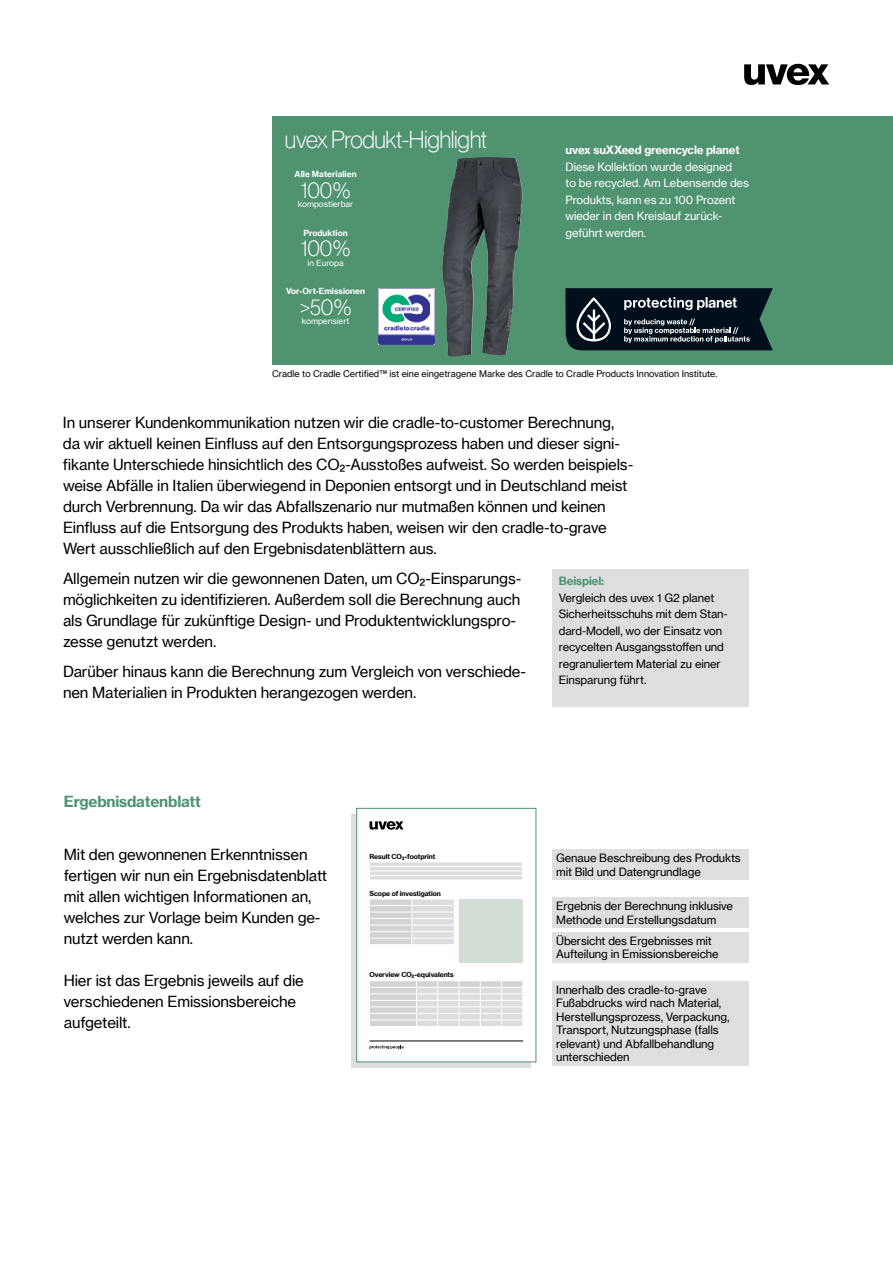
<style>
.page{position:relative;width:893px;height:1263px;background:#fff}
.page>*{position:absolute;margin:0;border:0;box-sizing:border-box;transform-origin:0 0}
.t1{font:24px "N Haas Grotesk DS Pro 35 X Lt";letter-spacing:-.015em;color:#fff}
.t2{font:22.5px "N Haas Grotesk DS Pro 35 X Lt";letter-spacing:-.015em;color:#fff}
.t3{font:15px/21px "N Haas Grotesk TX Pro 55 Rg";letter-spacing:-.01em;color:#000}
.t4{font:15px "N Haas Grotesk TX Pro 75 Bd";letter-spacing:-.01em;color:#4f9371}
.t5{font:11.25px/13.5px "N Haas Grotesk TX Pro 55 Rg";letter-spacing:-.01em;color:#000}
.t6{font:11.25px/16.5px "N Haas Grotesk TX Pro 55 Rg";letter-spacing:-.01em;color:#fff}
.t7{font:11.25px "N Haas Grotesk TX Pro 75 Bd";letter-spacing:-.01em;color:#fff}
.t8{font:11.25px "N Haas Grotesk TX Pro 75 Bd";letter-spacing:-.01em;color:#4f9371}
.t9{font:9px "N Haas Grotesk TX Pro 55 Rg";color:#000}
.t10{font:8.25px "N Haas Grotesk TX Pro 75 Bd";color:#fff}
.t11{font:8.25px "N Haas Grotesk TX Pro 55 Rg";color:#fff}
.t12{font:6.75px "N Haas Grotesk TX Pro 75 Bd";letter-spacing:-.01em;color:#000}
</style>
<div class="page">
<div style="left:272px;top:116px;width:621px;height:249px;background:#4f9371"></div>
<svg style="left:565px;top:288px;width:208px;height:62px;background:#24333b"></svg>
<img style="left:442px;top:157px;width:67px;height:200px">
<img style="left:378px;top:288px;width:56px;height:56px">
<div style="left:552px;top:570px;width:196px;height:137px;background:#dddedf"></div>
<div style="left:552px;top:932px;width:196px;height:30px;background:#dddedf"></div>
<div style="left:552px;top:897px;width:196px;height:31px;background:#dddedf"></div>
<div style="left:552px;top:849px;width:196px;height:31px;background:#dddedf"></div>
<div style="left:552px;top:980px;width:196px;height:85px;background:#dddedf"></div>
<svg style="left:351px;top:814px;width:179px;height:253px;background:#cdd5d2"></svg>
<div style="left:357px;top:808px;width:179px;height:254px;background:#fff"></div>
<svg style="left:369px;top:1045px;width:35px;height:4px"></svg>
<svg style="left:369px;top:821px;width:35px;height:9px"></svg>
<hr style="left:369px;top:1041px;width:154px;height:1px;background:#000">
<div style="left:459px;top:899px;width:64px;height:63px;background:#d3dfd6"></div>
<svg style="left:370px;top:899px;width:84px;height:45px;background:#dcddde"></svg>
<svg style="left:370px;top:862px;width:152px;height:18px;background:#e3e4e5"></svg>
<svg style="left:370px;top:981px;width:153px;height:45px"></svg>
<svg style="left:744px;top:64px;width:85px;height:21px"></svg>
<h1 class="t1" style="left:285px;top:126px;width:204px">uvex Produkt-Highlight</h1>
<p class="t10" style="left:295px;top:169px;width:64px">Alle Materialien</p>
<h2 class="t2" style="left:301px;top:177px;width:51px">100 %</h2>
<p class="t11" style="left:298px;top:199px;width:57px">kompostierbar</p>
<p class="t10" style="left:303px;top:227px;width:46px">Produktion</p>
<h2 class="t2" style="left:301px;top:236px;width:51px">100 %</h2>
<p class="t11" style="left:308px;top:258px;width:38px">in Europa</p>
<p class="t10" style="left:286px;top:286px;width:80px">Vor-Ort-Emissionen</p>
<h2 class="t2" style="left:300px;top:294px;width:54px">&gt;50 %</h2>
<p class="t11" style="left:302px;top:316px;width:49px">kompensiert</p>
<p class="t7" style="left:566px;top:143px;width:176px">uvex suXXeed greencycle planet</p>
<p class="t6" style="left:566px;top:159px;width:185px">Diese Kollektion wurde designed<br>to be recycled. Am Lebensende des<br>Produkts, kann es zu 100 Prozent wieder in den Kreislauf zurück&shy;geführt werden.</p>
<p class="t9" style="left:272px;top:369px;width:447px">Cradle to Cradle Certified™ ist eine eingetragene Marke des Cradle to Cradle Products Innovation Institute.</p>
<p class="t3" style="left:63px;top:412px;width:570px">In unserer Kundenkommunikation nutzen wir die cradle-to-customer Berechnung, da wir aktuell keinen Einfl uss auf den Entsorgungsprozess haben und dieser signi&shy;fikante Unterschiede hinsichtlich des CO2-Ausstoßes aufweist. So werden beispiels&shy;weise Abfälle in Italien überwiegend in Deponien entsorgt und in Deutschland meist durch Verbrennung. Da wir das Abfallszenario nur mutmaßen können und keinen Einfl uss auf die Entsorgung des Produkts haben, weisen wir den cradle-to-grave Wert ausschließlich auf den Ergebnisdatenblättern aus.</p>
<p class="t3" style="left:63px;top:568px;width:460px">Allgemein nutzen wir die gewonnenen Daten, um CO2-Einsparungs&shy;möglichkeiten zu identifizieren. Außerdem soll die Berechnung auch als Grundlage für zukünftige Design- und Produktentwicklungspro&shy;zesse genutzt werden.</p>
<p class="t3" style="left:63px;top:660px;width:465px">Darüber hinaus kann die Berechnung zum Vergleich von verschiede&shy;nen Materialien in Produkten herangezogen werden.</p>
<p class="t8" style="left:559px;top:574px;width:47px">Beispiel:</p>
<p class="t5" style="left:559px;top:589px;width:170px;line-height:16.5px">Vergleich des uvex 1 G2 planet<br>Sicherheitsschuhs mit dem Stan&shy;dard-Modell, wo der Einsatz von recycelten Ausgangsstoffen und regranuliertem Material zu einer<br>Einsparung führt.</p>
<p class="t4" style="left:64px;top:792px;width:139px">Ergebnisdatenblatt</p>
<p class="t3" style="left:64px;top:844px;width:265px">Mit den gewonnenen Erkenntnissen fertigen wir nun ein Ergebnisdatenblatt mit allen wichtigen Informationen an, welches zur Vorlage beim Kunden ge&shy;nutzt werden kann.</p>
<p class="t3" style="left:64px;top:970px;width:242px">Hier ist das Ergebnis jeweils auf die verschiedenen Emissionsbereiche aufgeteilt.</p>
<p class="t12" style="left:369px;top:852px;width:67px">Result CO2-footprint</p>
<p class="t12" style="left:369px;top:890px;width:73px">Scope of investigation</p>
<p class="t12" style="left:369px;top:971px;width:86px">Overview CO2-equivalents</p>
<p class="t5" style="left:556px;top:851px;width:186px">Genaue Beschreibung des Produkts mit Bild und Datengrundlage</p>
<p class="t5" style="left:556px;top:899px;width:178px">Ergebnis der Berechnung inklusive<br>Methode und Erstellungsdatum</p>
<p class="t5" style="left:556px;top:934px;width:164px">Übersicht des Ergebnisses mit<br>Aufteilung in Emissionsbereiche</p>
<p class="t5" style="left:556px;top:983px;width:175px">Innerhalb des cradle-to-grave<br>Fußabdrucks wird nach Material,<br>Herstellungsprozess, Verpackung,<br>Transport, Nutzungsphase (falls relevant) und Abfallbehandlung unterschieden</p>
</div>
